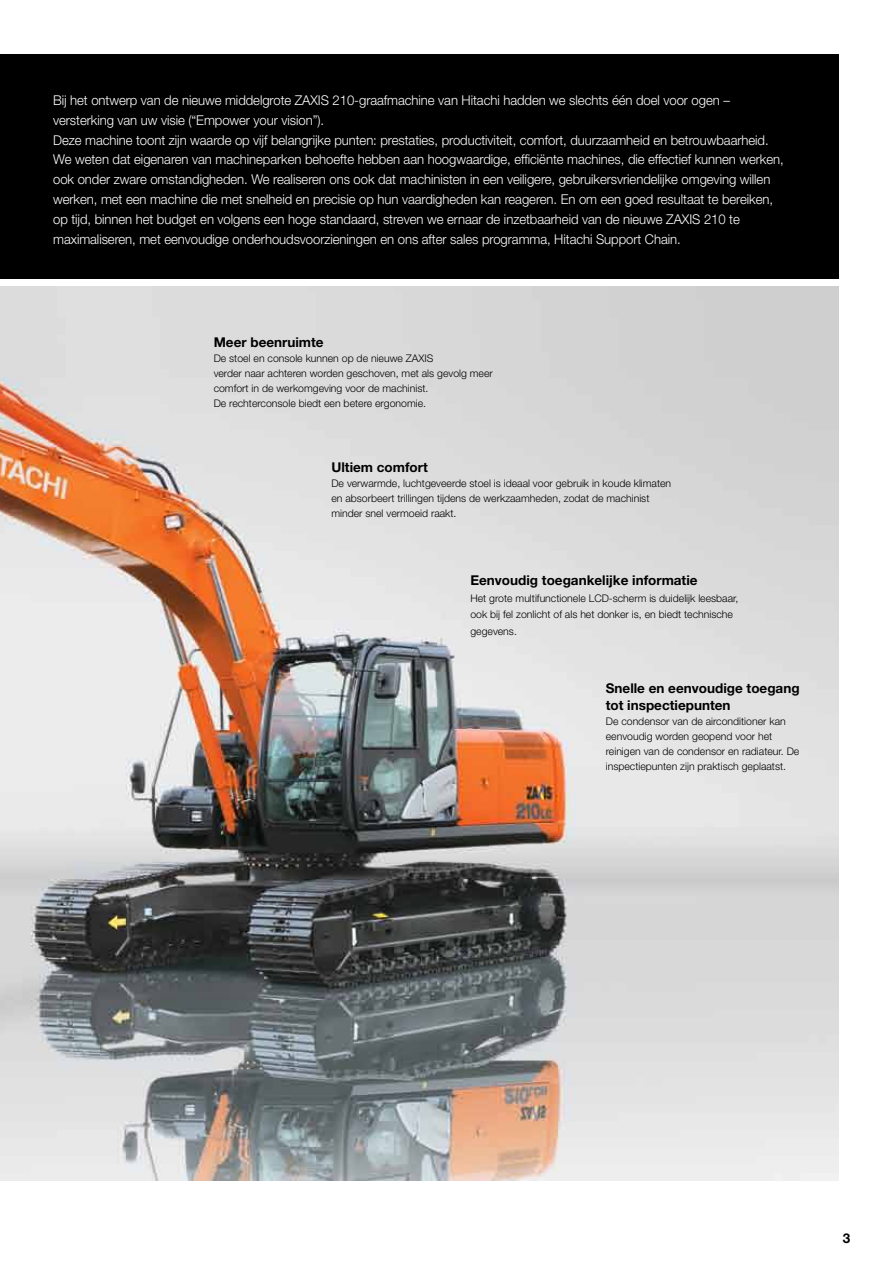
<style>
.page{position:relative;width:893px;height:1263px;background:#fff}
.page>*{position:absolute;margin:0;border:0;box-sizing:border-box;transform-origin:0 0}
.t1{font:300 13.5px/19.8px "Helvetica Neue LT Pro";letter-spacing:-.005em;color:#fff}
.t2{font:700 13.5px/16.5px "Helvetica Neue LT Pro";color:#000}
.t3{font:300 10.5px/15px "Helvetica Neue LT Pro";color:#000}
</style>
<div class="page">
<img style="left:0;top:286px;width:839px;height:894px">
<div style="left:0;top:54px;width:839px;height:224px;background:#000"></div>
<p class="t1" style="left:53px;top:90px;width:732px">Bij het ontwerp van de nieuwe middelgrote ZAXIS 210-graafmachine van Hitachi hadden we slechts één doel voor ogen – versterking van uw visie (“Empower your vision”).<br>Deze machine toont zijn waarde op vijf belangrijke punten: prestaties, productiviteit, comfort, duurzaamheid en betrouwbaarheid.<br>We weten dat eigenaren van machineparken behoefte hebben aan hoogwaardige, efficiënte machines, die effectief kunnen werken, ook onder zware omstandigheden. We realiseren ons ook dat machinisten in een veiligere, gebruikersvriendelijke omgeving willen werken, met een machine die met snelheid en precisie op hun vaardigheden kan reageren. En om een goed resultaat te bereiken, op tijd, binnen het budget en volgens een hoge standaard, streven we ernaar de inzetbaarheid van de nieuwe ZAXIS 210 te maximaliseren, met eenvoudige onderhoudsvoorzieningen en ons after sales programma, Hitachi Support Chain.</p>
<p class="t2" style="left:214px;top:333px;width:111px">Meer beenruimte</p>
<p class="t3" style="left:214px;top:350px;width:281px">De stoel en console kunnen op de nieuwe ZAXIS<br>verder naar achteren worden geschoven, met als gevolg meer comfort in de werkomgeving voor de machinist.<br>De rechterconsole biedt een betere ergonomie.</p>
<p class="t2" style="left:331px;top:458px;width:98px">Ultiem comfort</p>
<p class="t3" style="left:331px;top:475px;width:341px">De verwarmde, luchtgeveerde stoel is ideaal voor gebruik in koude klimaten en absorbeert trillingen tijdens de werkzaamheden, zodat de machinist minder snel vermoeid raakt.</p>
<p class="t2" style="left:470px;top:572px;width:229px">Eenvoudig toegankelijke informatie</p>
<p class="t3" style="left:470px;top:589px;width:269px;line-height:16.5px">Het grote multifunctionele LCD-scherm is duidelijk leesbaar, ook bij fel zonlicht of als het donker is, en biedt technische gegevens.</p>
<p class="t2" style="left:606px;top:680px;width:195px">Snelle en eenvoudige toegang tot inspectiepunten</p>
<p class="t3" style="left:606px;top:713px;width:195px">De condensor van de airconditioner kan eenvoudig worden geopend voor het reinigen van de condensor en radiateur. De inspectiepunten zijn praktisch geplaatst.</p>
<p class="t2" style="left:843px;top:1229px;width:9px">3</p>
</div>
